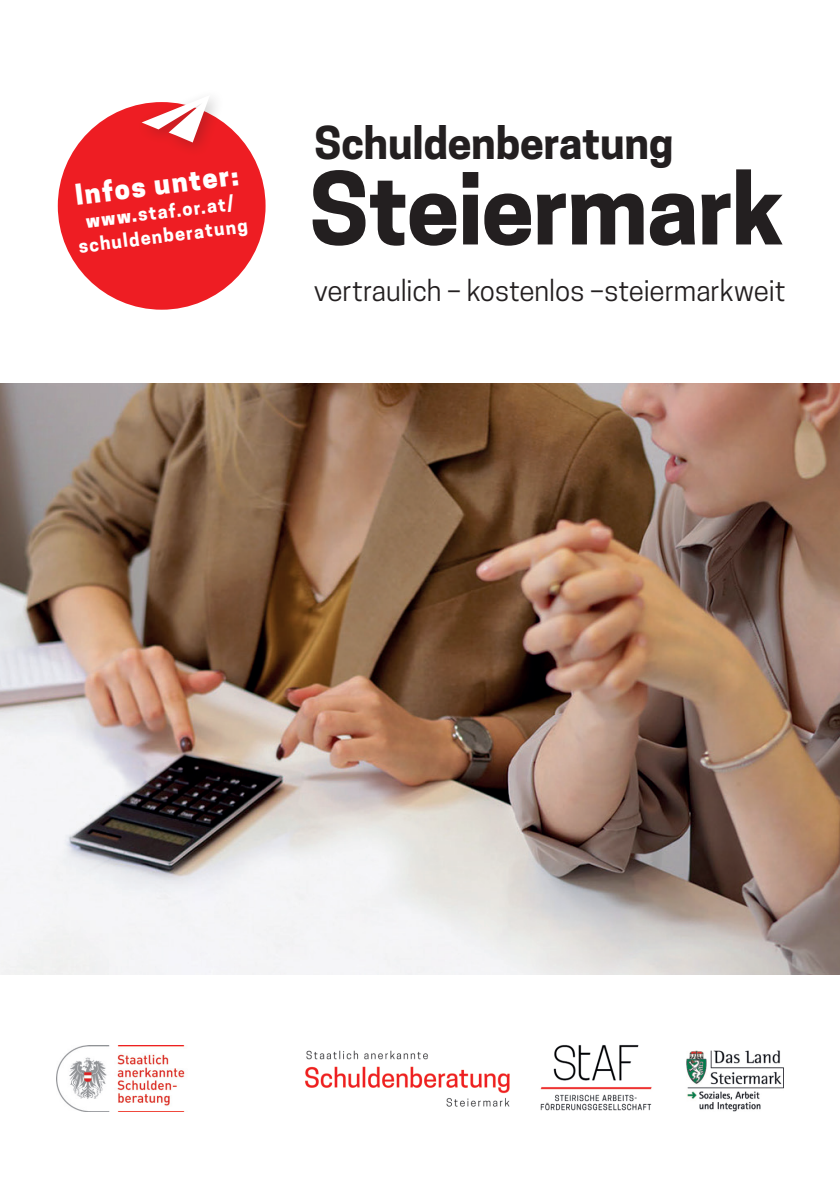
<style>
.page{position:relative;width:840px;height:1191px;background:#fff}
.page>*{position:absolute;margin:0;border:0;box-sizing:border-box;transform-origin:0 0}
.t1{font:700 93.8px "Cooper Hewitt";letter-spacing:-.015em;color:#231f20}
.t2{font:700 42.4px "Cooper Hewitt";letter-spacing:-.005em;color:#231f20}
.t3{font:27.8px "Cooper Hewitt";letter-spacing:-.005em;color:#231f20}
.t4{font:800 27px "Cooper Hewitt";color:#fff}
.t5{font:700 18px/24px "Cooper Hewitt";color:#fff;text-align:center}
.s1{font-weight:800}
</style>
<div class="page">
<img style="left:56px;top:1045px;width:129px;height:67px">
<div style="left:58px;top:102px;width:207px;height:208px;background:#ee1d23;border-radius:50%"></div>
<div style="left:135px;top:88px;width:90px;height:70px;background:#231f20;opacity:.24"></div>
<svg style="left:141px;top:95px;width:69px;height:47px"></svg>
<img style="left:0;top:383px;width:839px;height:591px">
<img style="left:305px;top:1045px;width:479px;height:67px">
<p class="t4" style="left:73px;top:179px;width:166px;rotate:-7deg">Infos unter:</p>
<p class="t5" style="left:74px;top:210px;width:172px;rotate:-7deg"><span class="s1">www.</span>staf.or.at/ schuldenberatung</p>
<h2 class="t2" style="left:314px;top:118px;width:360px">Schuldenberatung</h2>
<h1 class="t1" style="left:309px;top:154px;width:476px">Steiermark</h1>
<p class="t3" style="left:313px;top:274px;width:473px">vertraulich – kostenlos –steiermarkweit</p>
</div>
